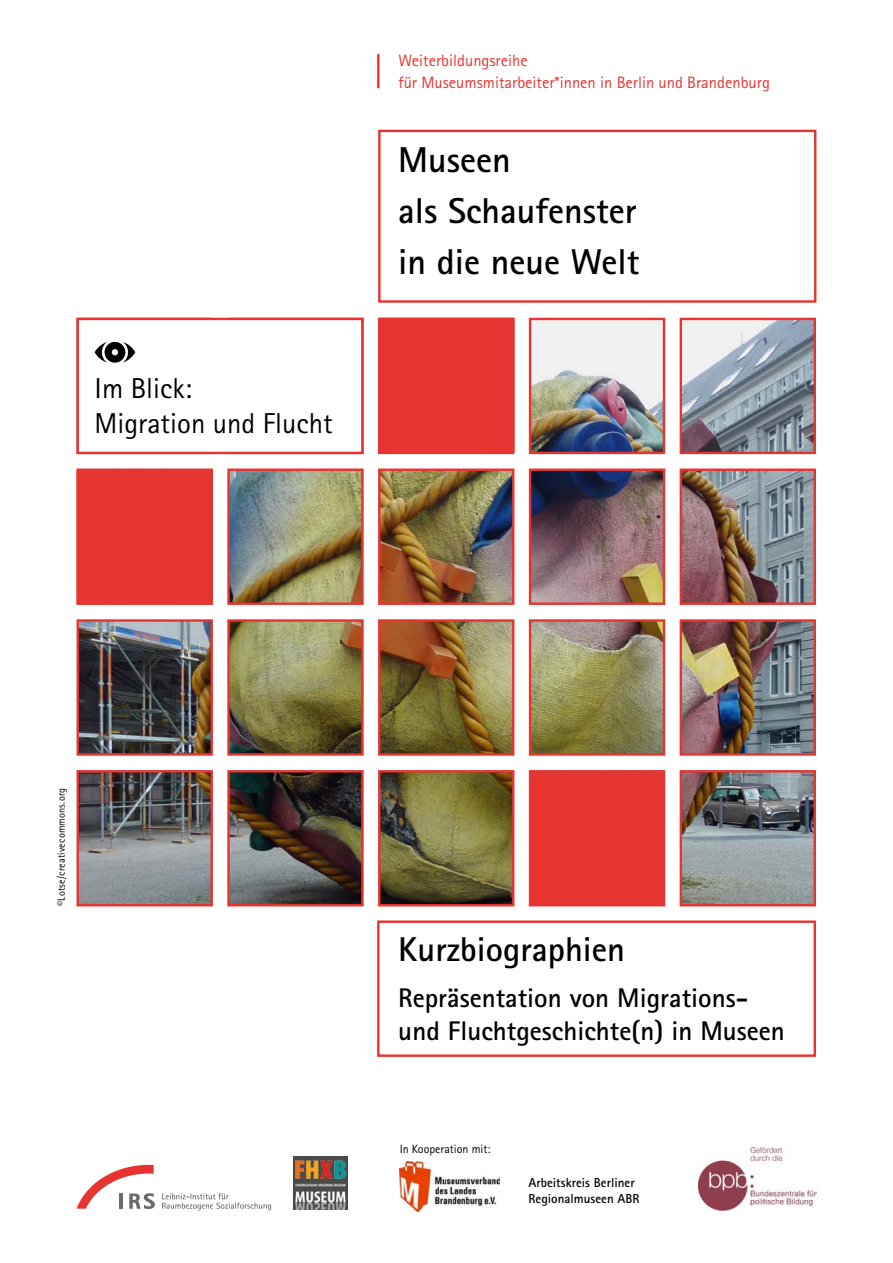
<style>
.page{position:relative;width:893px;height:1263px;background:#fff}
.page>*{position:absolute;margin:0;border:0;box-sizing:border-box;transform-origin:0 0}
.t1{font:700 36px/51px "Rotis Sans Serif Std";color:#000}
.t2{font:700 34.5px "Rotis Sans Serif Std";color:#000}
.t3{font:28.8px/34.5px "Rotis Sans Serif Std";color:#000}
.t4{font:700 27px/33px "Rotis Sans Serif Std";color:#000}
.t5{font:16.5px/22.5px "Rotis Sans Serif Std";color:#e73431}
.t6{font:700 13.05px/16.4px "Rotis Sans Serif Std";color:#000}
.t7{font:12px "Rotis Sans Serif Std";color:#000}
.t8{font:10.5px "Rotis Sans Serif Std";letter-spacing:.015em;color:#000}
</style>
<div class="page">
<img style="left:699px;top:1148px;width:117px;height:62px">
<hr style="left:377px;top:54px;width:3px;height:34px;background:#e73431">
<svg style="left:162px;top:1193px;width:109px;height:17px"></svg>
<svg style="left:77px;top:1165px;width:78px;height:44px"></svg>
<img style="left:294px;top:1156px;width:53px;height:54px">
<img style="left:400px;top:1162px;width:99px;height:49px">
<div style="left:378px;top:130px;width:438px;height:173px;border:2px solid #e73431"></div>
<img style="left:76px;top:317px;width:740px;height:590px">
<div style="left:77px;top:470px;width:136px;height:134px;background:#e73431"></div>
<div style="left:378px;top:318px;width:136px;height:134px;background:#e73431"></div>
<div style="left:530px;top:772px;width:134px;height:132px;background:#e73431"></div>
<div style="left:77px;top:318px;width:287px;height:136px;background:#fff;border:2px solid #e73431"></div>
<svg style="left:95px;top:342px;width:40px;height:21px"></svg>
<div style="left:377px;top:920px;width:439px;height:137px;background:#fff;border:2px solid #e73431"></div>
<h3 class="t3" style="left:95px;top:371px;width:240px">Im Blick:<br>Migration und Flucht</h3>
<p class="t5" style="left:398px;top:49px;width:373px">Weiterbildungsreihe<br>für Museumsmitarbeiter*innen in Berlin und Brandenburg</p>
<h1 class="t1" style="left:398px;top:134px;width:243px">Museen<br>als Schaufenster in die neue Welt</h1>
<p class="t8" style="left:55px;top:906px;width:120px;rotate:-90deg">©Lotse/creativecommons.org</p>
<h2 class="t2" style="left:398px;top:927px;width:228px">Kurzbiographien</h2>
<h3 class="t4" style="left:398px;top:981px;width:388px">Repräsentation von Migrations&shy;und Fluchtgeschichte(n) in Museen</h3>
<p class="t7" style="left:400px;top:1141px;width:92px">In Kooperation mit:</p>
<p class="t6" style="left:529px;top:1174px;width:113px">Arbeitskreis Berliner<br>Regionalmuseen ABR</p>
</div>
